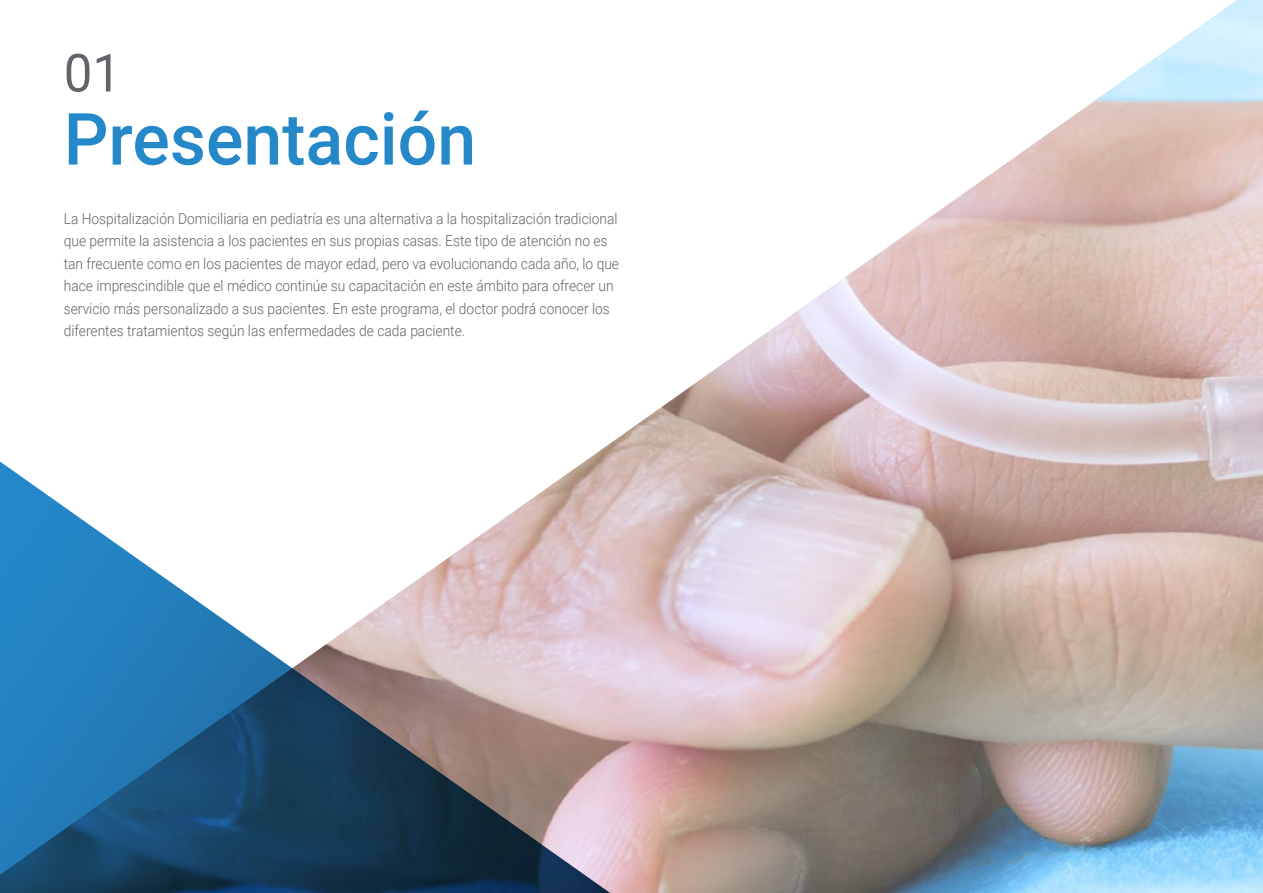
<style>
.page{position:relative;width:1263px;height:893px;background:#fff}
.page>*{position:absolute;margin:0;border:0;box-sizing:border-box;transform-origin:0 0}
.t1{font:500 72px "Roboto";color:#2488c9}
.t2{font:52.5px "Roboto";color:#61646a}
.t3{font:300 15px/22.5px "Roboto";color:#61646a;scale:.92 1}
</style>
<div class="page">
<img style="left:607px;top:0;width:656px;height:893px">
<svg style="left:0;top:446px;width:640px;height:447px"></svg>
<h2 class="t2" style="left:64px;top:36px;width:59px">01</h2>
<h1 class="t1" style="left:64px;top:89px;width:414px">Presentación</h1>
<p class="t3" style="left:64px;top:207px;width:605px">La Hospitalización Domiciliaria en pediatría es una alternativa a la hospitalización tradicional que permite la asistencia a los pacientes en sus propias casas. Este tipo de atención no es tan frecuente como en los pacientes de mayor edad, pero va evolucionando cada año, lo que hace imprescindible que el médico continúe su capacitación en este ámbito para ofrecer un servicio más personalizado a sus pacientes. En este programa, el doctor podrá conocer los diferentes tratamientos según las enfermedades de cada paciente.</p>
</div>
